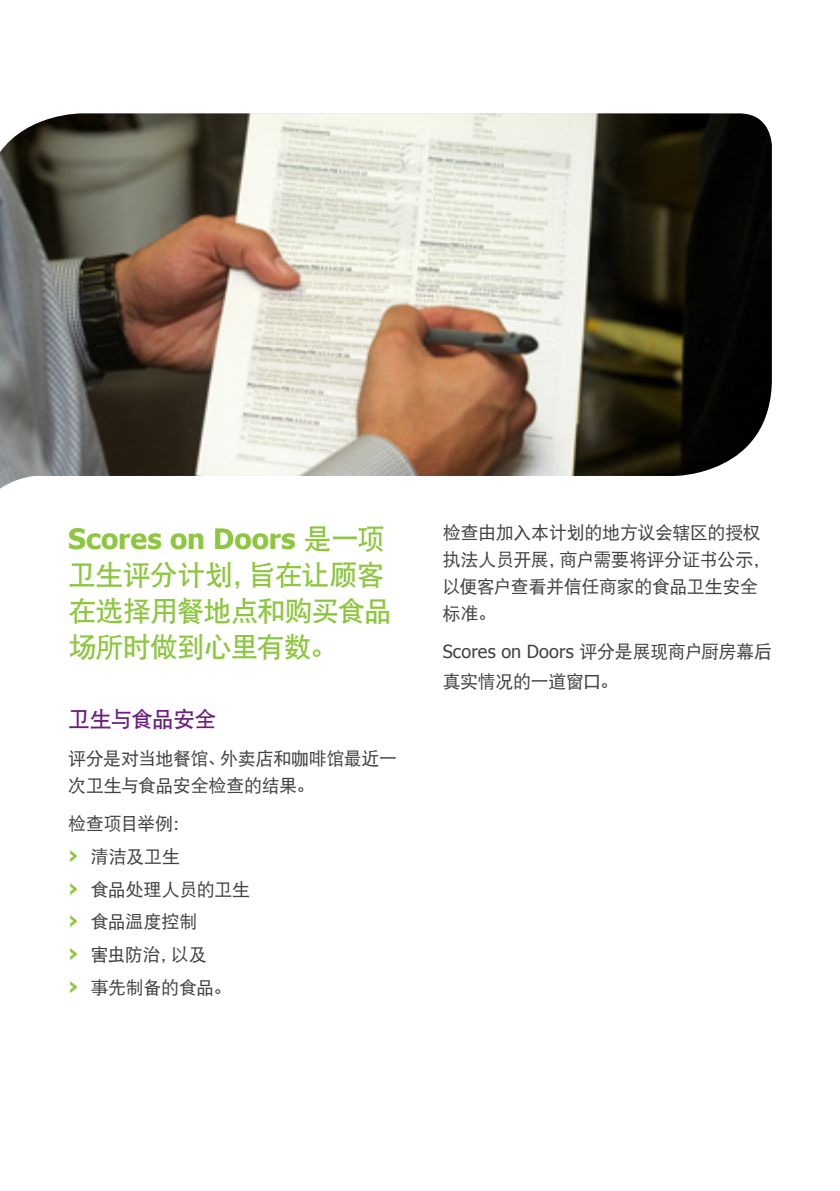
<style>
.page{position:relative;width:840px;height:1191px;background:#fff}
.page>*{position:absolute;margin:0;border:0;box-sizing:border-box;transform-origin:0 0}
.t1{font:28px/36px "DFP Hei W7";letter-spacing:-.03em;color:#8dc63f}
.t2{font:700 28px "Tahoma";letter-spacing:.005em;color:#8dc63f}
.t3{font:22px "DFP Hei W7";letter-spacing:-.05em;color:#6c207e}
.t4{font:18px/32.6px "DFP Hei W5";letter-spacing:-.02em;color:#414042}
.t5{font:18px "Tahoma";letter-spacing:.01em;color:#414042}
.s1{font-family:"DFP Hei W7";font-weight:400}
.s2{font-family:"Tahoma";font-weight:700;font-size:24px;color:#8dc63f}
.s3{font-family:"DFP Hei W5"}
</style>
<div class="page">
<img style="left:0;top:113px;width:771px;height:375px">
<h1 class="t2" style="left:68px;top:519px;width:318px">Scores on Doors <span class="s1">是一项</span></h1>
<h1 class="t1" style="left:68px;top:556px;width:325px">卫生评分计划，旨在让顾客在选择用餐地点和购买食品场所时做到心里有数。</h1>
<p class="t3" style="left:68px;top:707px;width:150px">卫生与食品安全</p>
<p class="t4" style="left:68px;top:744px;width:330px;line-height:27px">评分是对当地餐馆、外卖店和咖啡馆最近一次卫生与食品安全检查的结果。</p>
<p class="t4" style="left:68px;top:807px;width:184px">检查项目举例：<br><span class="s2">›</span> 清洁及卫生<br><span class="s2">›</span> 食品处理人员的卫生<span class="s2">›</span> 食品温度控制<br><span class="s2">›</span> 害虫防治，以及<br><span class="s2">›</span> 事先制备的食品。</p>
<p class="t4" style="left:442px;top:518px;width:329px;line-height:27px">检查由加入本计划的地方议会辖区的授权执法人员开展，商户需要将评分证书公示，以便客户查看并信任商家的食品卫生安全标准。</p>
<p class="t5" style="left:442px;top:639px;width:330px">Scores on Doors <span class="s3">评分是展现商户厨房幕后</span></p>
<p class="t4" style="left:442px;top:665px;width:177px">真实情况的一道窗口。</p>
</div>
